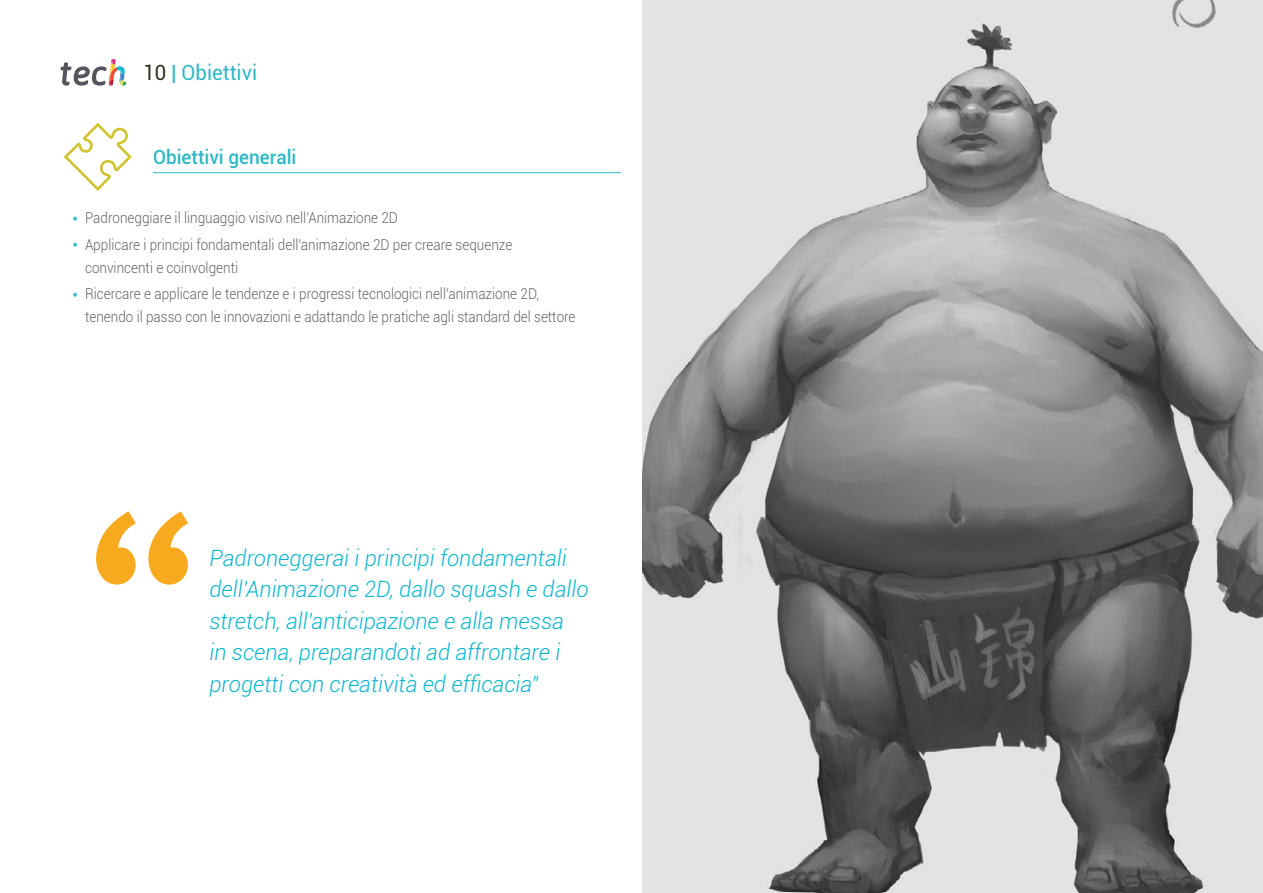
<style>
.page{position:relative;width:1263px;height:893px;background:#fff}
.page>*{position:absolute;margin:0;border:0;box-sizing:border-box;transform-origin:0 0}
.t1{font:italic 300 22.5px/31.5px "Roboto";color:#0fb6cf}
.t2{font:21px "Roboto";color:#2db8c5}
.t3{font:500 19.5px "Roboto";color:#2db8c5}
.t4{font:300 15px/26.7px "Roboto";color:#61646a;scale:.9 1}
.s1{color:#312e20}
</style>
<div class="page">
<hr style="left:153px;top:172px;width:468px;height:1px;background:#2db8c5">
<svg style="left:64px;top:123px;width:68px;height:68px"></svg>
<img style="left:642px;top:0;width:621px;height:893px">
<svg style="left:96px;top:511px;width:92px;height:74px"></svg>
<svg style="left:61px;top:59px;width:65px;height:27px"></svg>
<h2 class="t2" style="left:144px;top:57px;width:115px"><span class="s1">10</span> | Obiettivi</h2>
<h3 class="t3" style="left:153px;top:144px;width:145px">Obiettivi generali</h3>
<p class="t4" style="left:85px;top:204px;width:476px">Padroneggiare il linguaggio visivo nell'Animazione 2D<br>Applicare i principi fondamentali dell'animazione 2D per creare sequenze</p>
<p class="t4" style="left:85px;top:253px;width:506px">convincenti e coinvolgenti<br>Ricercare e applicare le tendenze e i progressi tecnologici nell'animazione 2D,</p>
<p class="t4" style="left:85px;top:303px;width:547px">tenendo il passo con le innovazioni e adattando le pratiche agli standard del settore</p>
<h1 class="t1" style="left:209px;top:541px;width:380px">Padroneggerai i principi fondamentali dell'Animazione 2D, dallo squash e dallo stretch, all'anticipazione e alla messa<br>in scena, preparandoti ad affrontare i progetti con creatività ed efficacia"</h1>
</div>
